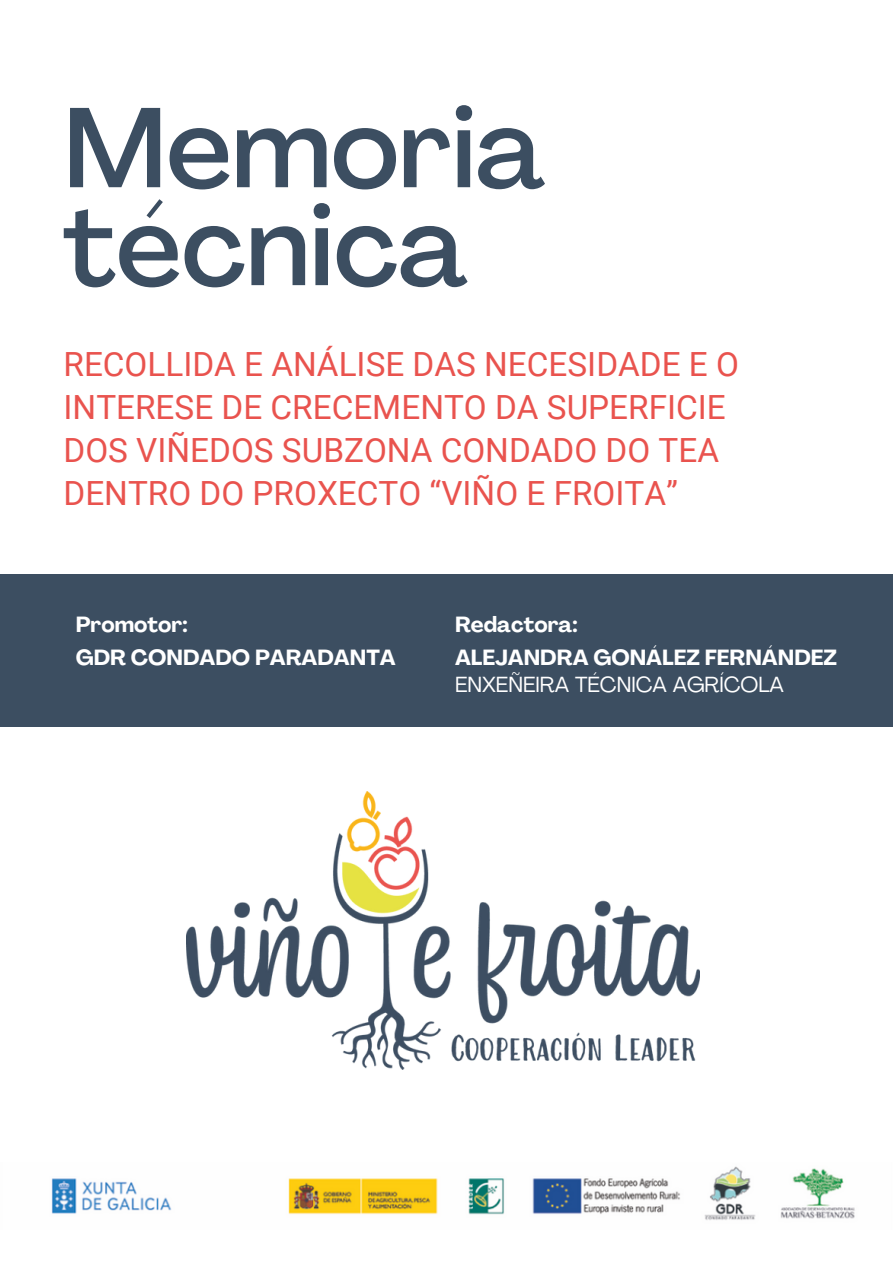
<style>
.page{position:relative;width:893px;height:1264px;background:#fff}
.page>*{position:absolute;margin:0;border:0;box-sizing:border-box;transform-origin:0 0}
.t1{font:500 111.75px/97.8px "Agrandir";color:#3c4e61}
.t2{font:33.3px/42.8px "Roboto";color:#e9534e}
.t3{font:700 21.6px "Agrandir";color:#fff}
.t4{font:21.6px "Agrandir";color:#fff}
</style>
<div class="page">
<div style="left:0;top:574px;width:892px;height:153px;background:#3c4e61"></div>
<img style="left:187px;top:791px;width:512px;height:278px">
<img style="left:51px;top:1166px;width:804px;height:54px">
<h4 class="t1" style="left:63px;top:110px;width:483px">Memoria técnica</h4>
<h3 class="t2" style="left:63px;top:343px;width:677px">RECOLLIDA E ANÁLISE DAS NECESIDADE E O INTERESE DE CRECEMENTO DA SUPERFICIE DOS VIÑEDOS SUBZONA CONDADO DO TEA DENTRO DO PROXECTO “VIÑO E FROITA”</h3>
<h3 class="t3" style="left:76px;top:615px;width:113px">Promotor:</h3>
<p class="t3" style="left:76px;top:648px;width:321px">GDR CONDADO PARADANTA</p>
<p class="t3" style="left:455px;top:615px;width:124px">Redactora:</p>
<p class="t3" style="left:455px;top:648px;width:383px">ALEJANDRA GONÁLEZ FERNÁNDEZ</p>
<p class="t4" style="left:455px;top:675px;width:330px">ENXEÑEIRA TÉCNICA AGRÍCOLA</p>
</div>
